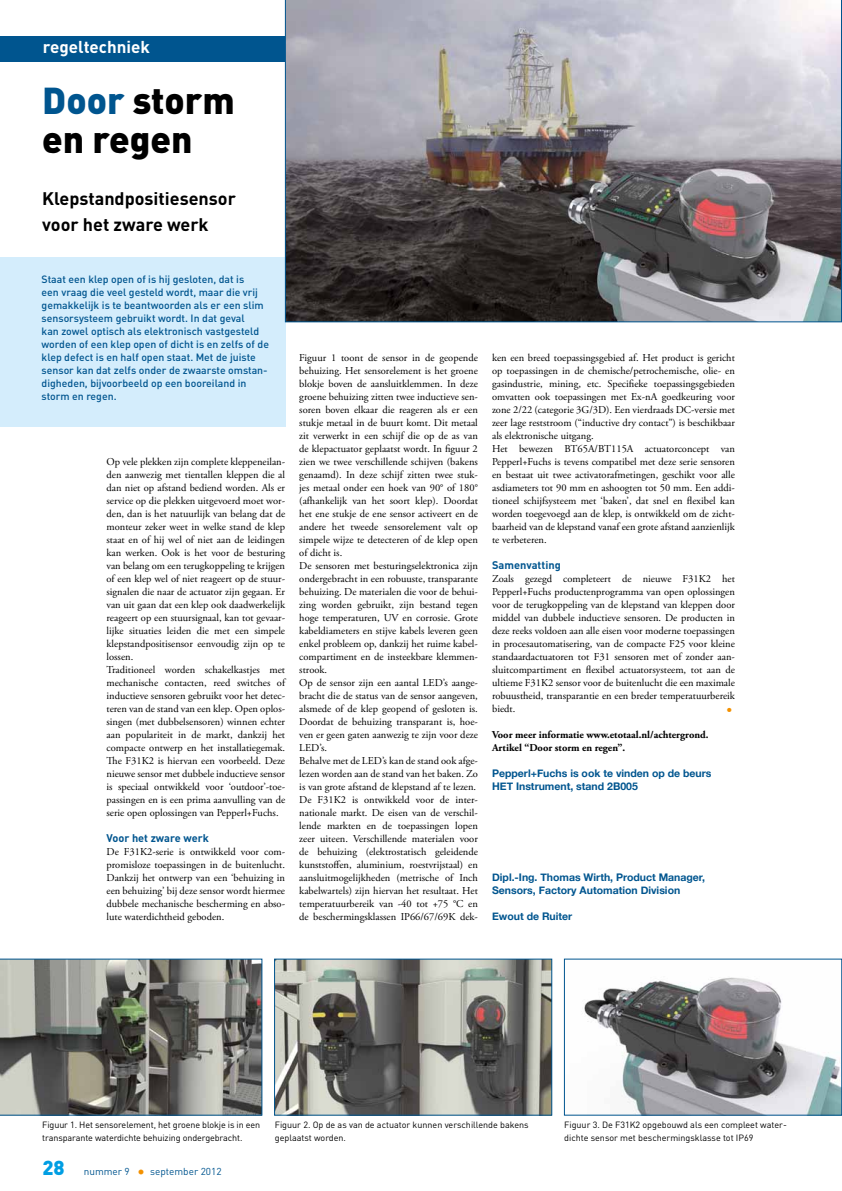
<style>
.page{position:relative;width:842px;height:1191px;background:#fff}
.page>*{position:absolute;margin:0;border:0;box-sizing:border-box;transform-origin:0 0}
.t1{font:900 37px/39px "DIN";color:#000}
.t2{font:700 18px/26px "DIN";color:#000}
.t3{font:700 17px "DIN";color:#fff}
.t4{font:15px "Adobe Garamond Pro";color:#f39100}
.t5{font:700 11px "DIN";color:#00558f}
.t6{font:10.5px/13px "Adobe Garamond Pro";color:#000}
.t7{font:500 10.5px/13px "DIN";color:#00558f}
.t8{font:700 10.5px/13px "Helvetica Neue";color:#00558f}
.t9{font:700 10.5px/13px "Adobe Garamond Pro";color:#000}
.t10{font:10px "DIN";color:#00558f}
.t11{font:9px/13px "DIN";color:#000}
.s1{color:#00558f}
.s2{font-weight:900;font-size:20px;color:#009ee3}
.s3{font-size:15px;color:#f39100}
</style>
<div class="page">
<div style="left:0;top:36px;width:837px;height:26px;background:#00558f"></div>
<div style="left:0;top:257px;width:285px;height:169px;background:#d4edfc"></div>
<svg style="left:285px;top:0;width:557px;height:322px;background:#868387"></svg>
<svg style="left:0;top:958px;width:262px;height:157px;background:#7e7f79"></svg>
<img style="left:276px;top:960px;width:274px;height:153px">
<div style="left:274px;top:958px;width:278px;height:157px;border:1px solid #00558f"></div>
<img style="left:584px;top:977px;width:256px;height:136px">
<h3 class="t3" style="left:43px;top:36px;width:109px">regeltechniek</h3>
<h1 class="t1" style="left:42px;top:79px;width:194px"><span class="s1">Door</span> storm en regen</h1>
<h2 class="t2" style="left:42px;top:185px;width:195px">Klepstandpositiesensor voor het zware werk</h2>
<p class="t7" style="left:42px;top:272px;width:229px">Staat een klep open of is hij gesloten, dat is<br>een vraag die veel gesteld wordt, maar die vrij gemakkelijk is te beantwoorden als er een slim sensorsysteem gebruikt wordt. In dat geval<br>kan zowel optisch als elektronisch vastgesteld worden of een klep open of dicht is en zelfs of de klep defect is en half open staat. Met de juiste sensor kan dat zelfs onder de zwaarste omstan&shy;digheden, bijvoorbeeld op een booreiland in storm en regen.</p>
<p class="t6" style="left:107px;top:456px;width:180px">Op vele plekken zijn complete kleppeneilan&shy;den aanwezig met tientallen kleppen die al dan niet op afstand bediend worden. Als er service op die plekken uitgevoerd moet wor&shy;den, dan is het natuurlijk van belang dat de monteur zeker weet in welke stand de klep staat en of hij wel of niet aan de leidingen kan werken. Ook is het voor de besturing van belang om een terugkoppeling te krijgen of een klep wel of niet reageert op de stuur&shy;signalen die naar de actuator zijn gegaan. Er van uit gaan dat een klep ook daadwerkelijk reageert op een stuursignaal, kan tot gevaar&shy;lijke situaties leiden die met een simpele klepstandpositisensor eenvoudig zijn op te lossen.<br>Traditioneel worden schakelkastjes met mechanische contacten, reed switches of inductieve sensoren gebruikt voor het detec&shy;teren van de stand van een klep. Open oplos&shy;singen (met dubbelsensoren) winnen echter aan populariteit in de markt, dankzij het compacte ontwerp en het installatiegemak.<br>The F31K2 is hiervan een voorbeeld. Deze nieuwe sensor met dubbele inductieve sensor is speciaal ontwikkeld voor ‘outdoor’-toe&shy;passingen en is een prima aanvulling van de serie open oplossingen van Pepperl+Fuchs.</p>
<p class="t5" style="left:107px;top:831px;width:104px">Voor het zware werk</p>
<p class="t6" style="left:107px;top:846px;width:180px;text-align:justify">De F31K2-serie is ontwikkeld voor com&shy;promisloze toepassingen in de buitenlucht.<br>Dankzij het ontwerp van een ‘behuizing in een behuizing’ bij deze sensor wordt hiermee dubbele mechanische bescherming en abso&shy;lute waterdichtheid geboden.</p>
<p class="t6" style="left:299px;top:352px;width:180px">Figuur 1 toont de sensor in de geopende behuizing. Het sensorelement is het groene blokje boven de aansluitklemmen. In deze groene behuizing zitten twee inductieve sen&shy;soren boven elkaar die reageren als er een stukje metaal in de buurt komt. Dit metaal zit verwerkt in een schijf die op de as van de klepactuator geplaatst wordt. In figuur 2 zien we twee verschillende schijven (bakens genaamd). In deze schijf zitten twee stuk&shy;jes metaal onder een hoek van 90° of 180° (afhankelijk van het soort klep). Doordat het ene stukje de ene sensor activeert en de andere het tweede sensorelement valt op simpele wijze te detecteren of de klep open of dicht is.<br>De sensoren met besturingselektronica zijn ondergebracht in een robuuste, transparante behuizing. De materialen die voor de behui&shy;zing worden gebruikt, zijn bestand tegen hoge temperaturen, UV en corrosie. Grote kabeldiameters en stijve kabels leveren geen enkel probleem op, dankzij het ruime kabel&shy;compartiment en de insteekbare klemmen&shy;strook.<br>Op de sensor zijn een aantal LED’s aange&shy;bracht die de status van de sensor aangeven, alsmede of de klep geopend of gesloten is.<br>Doordat de behuizing transparant is, hoe&shy;ven er geen gaten aanwezig te zijn voor deze LED’s.<br>Behalve met de LED’s kan de stand ook afge&shy;lezen worden aan de stand van het baken. Zo is van grote afstand de klepstand af te lezen.<br>De F31K2 is ontwikkeld voor de inter&shy;nationale markt. De eisen van de verschil&shy;lende markten en de toepassingen lopen zeer uiteen. Verschillende materialen voor de behuizing (elektrostatisch geleidende kunststoffen, aluminium, roestvrijstaal) en aansluitmogelijkheden (metrische of Inch kabelwartels) zijn hiervan het resultaat. Het temperatuurbereik van -40 tot +75 °C en de beschermingsklassen IP66/67/69K dek-</p>
<p class="t6" style="left:492px;top:352px;width:244px">ken een breed toepassingsgebied af. Het product is gericht op toepassingen in de chemische/petrochemische, olie- en gasindustrie, mining, etc. Specifieke toepassingsgebieden omvatten ook toepassingen met Ex-nA goedkeuring voor zone 2/22 (categorie 3G/3D). Een vierdraads DC-versie met zeer lage reststroom (“inductive dry contact”) is beschikbaar als elektronische uitgang.<br>Het bewezen BT65A/BT115A actuatorconcept van Pepperl+Fuchs is tevens compatibel met deze serie sensoren en bestaat uit twee activatorafmetingen, geschikt voor alle asdiameters tot 90 mm en ashoogten tot 50 mm. Een addi&shy;tioneel schijfsysteem met ‘baken’, dat snel en flexibel kan worden toegevoegd aan de klep, is ontwikkeld om de zicht&shy;baarheid van de klepstand vanaf een grote afstand aanzienlijk te verbeteren.</p>
<p class="t5" style="left:492px;top:558px;width:70px">Samenvatting</p>
<p class="t6" style="left:492px;top:573px;width:244px;text-align:justify">Zoals gezegd completeert de nieuwe F31K2 het Pepperl+Fuchs productenprogramma van open oplossingen voor de terugkoppeling van de klepstand van kleppen door middel van dubbele inductieve sensoren. De producten in deze reeks voldoen aan alle eisen voor moderne toepassingen in procesautomatisering, van de compacte F25 voor kleine standaardactuatoren tot F31 sensoren met of zonder aan&shy;sluitcompartiment en flexibel actuatorsysteem, tot aan de ultieme F31K2 sensor voor de buitenlucht die een maximale robuustheid, transparantie en een breder temperatuurbereik biedt.</p>
<h3 class="t4" style="left:726px;top:701px;width:7px">•</h3>
<p class="t9" style="left:492px;top:728px;width:218px">Voor meer informatie www.etotaal.nl/achtergrond.<br>Artikel “Door storm en regen”.</p>
<p class="t8" style="left:492px;top:767px;width:221px">Pepperl+Fuchs is ook te vinden op de beurs<br>HET Instrument, stand 2B005</p>
<p class="t8" style="left:492px;top:871px;width:214px">Dipl.-Ing. Thomas Wirth, Product Manager,<br>Sensors, Factory Automation Division</p>
<p class="t8" style="left:492px;top:910px;width:82px">Ewout de Ruiter</p>
<p class="t11" style="left:42px;top:1118px;width:220px">Figuur 1. Het sensorelement, het groene blokje is in een transparante waterdichte behuizing ondergebracht.</p>
<p class="t11" style="left:275px;top:1118px;width:255px">Figuur 2. Op de as van de actuator kunnen verschillende bakens geplaatst worden.</p>
<p class="t11" style="left:564px;top:1118px;width:224px">Figuur 3. De F31K2 opgebouwd als een compleet water&shy;dichte sensor met beschermingsklasse tot IP69</p>
<p class="t10" style="left:43px;top:1165px;width:181px"><span class="s2">28</span> nummer 9 <span class="s3">•</span> september 2012</p>
</div>
